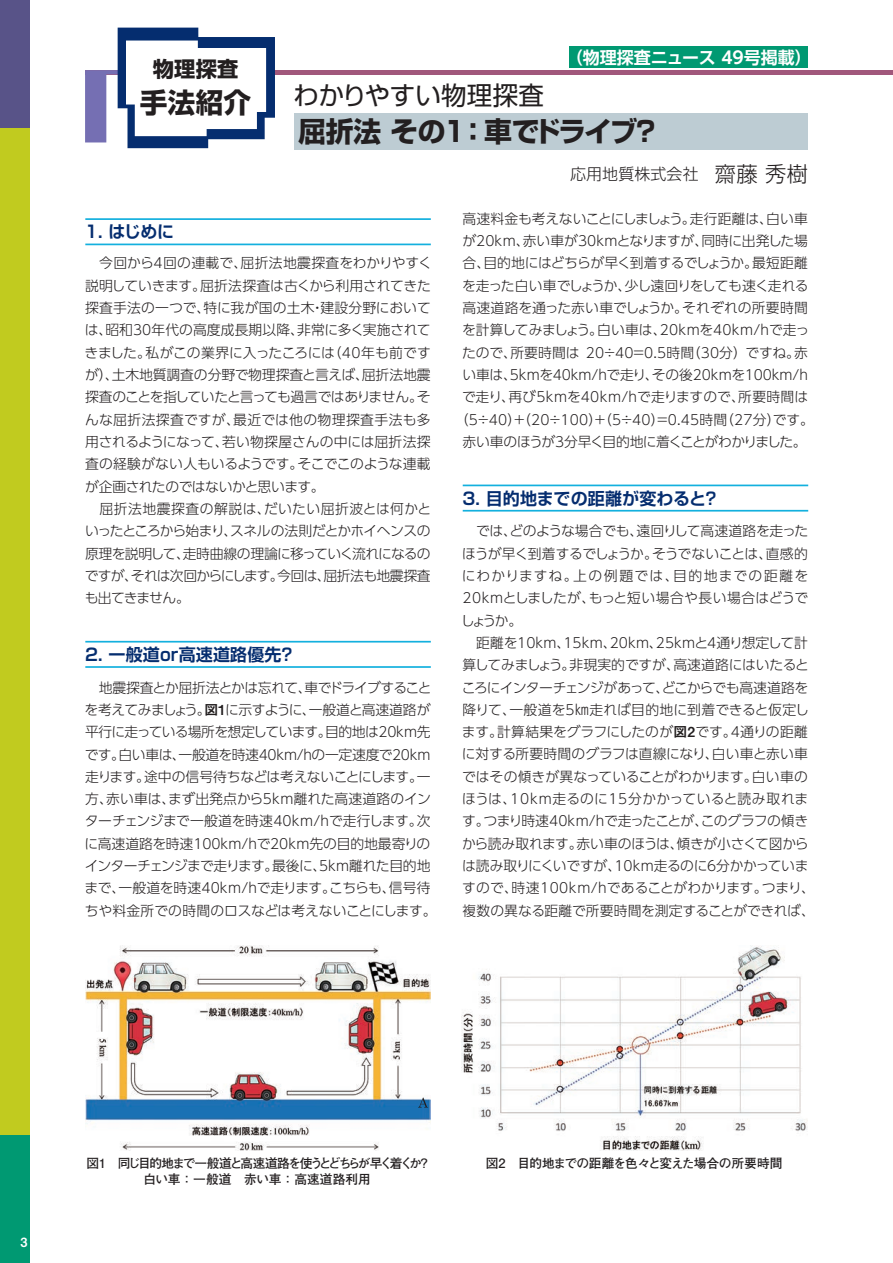
<style>
.page{position:relative;width:893px;height:1263px;background:#fff}
.page>*{position:absolute;margin:0;border:0;box-sizing:border-box;transform-origin:0 0}
.t1{font:700 27.9px "Shin Go Pro";letter-spacing:-.075em;color:#231f20}
.t2{font:700 27.6px "Shin Go Pro";color:#231f20}
.t3{font:25.5px "Shin Go Pro";color:#231f20}
.t4{font:700 21.3px "Shin Go Pro";color:#231f20}
.t5{font:700 16.95px "Shin Go Pro De";letter-spacing:.01em;color:#052d6f}
.t6{font:700 16.95px "UD Shin Go Pro De";color:#fff}
.t7{font:300 15.9px "Shin Go Pro";letter-spacing:.01em;color:#231f20}
.t8{font:300 13.8px/22.4px "UD Shin Go Pro";letter-spacing:-.015em;color:#231f20}
.t9{font:700 12.75px/15.9px "Futo Go B101 Pro";letter-spacing:-.06em;color:#231f20;text-align:center}
.t10{font:12.75px "Midashi Go Pro MB31";color:#fff}
.s1{font-size:21.3px}
.s2{font-family:"Midashi Go Pro MB31";font-weight:400}
</style>
<div class="page">
<div style="left:0;top:0;width:30px;height:1263px;background:#c1cb1f"></div>
<div style="left:0;top:0;width:30px;height:128px;background:#585388"></div>
<div style="left:0;top:1135px;width:30px;height:128px;background:#009972"></div>
<hr style="left:463px;top:510px;width:345px;height:2px;background:#13b0de">
<hr style="left:463px;top:485px;width:345px;height:1px;background:#13b0de">
<hr style="left:85px;top:244px;width:346px;height:1px;background:#13b0de">
<hr style="left:85px;top:218px;width:346px;height:2px;background:#13b0de">
<hr style="left:85px;top:666px;width:346px;height:2px;background:#13b0de">
<hr style="left:85px;top:641px;width:346px;height:1px;background:#13b0de">
<hr style="left:85px;top:70px;width:808px;height:4px;background:#a1577b">
<div style="left:294px;top:113px;width:514px;height:36px;background:#bdccd3"></div>
<svg style="left:85px;top:28px;width:190px;height:120px"></svg>
<div style="left:570px;top:46px;width:238px;height:22px;background:#009972"></div>
<img style="left:85px;top:945px;width:346px;height:205px">
<img style="left:462px;top:945px;width:345px;height:205px">
<svg style="left:418px;top:1097px;width:10px;height:10px"></svg>
<h3 class="t4" style="left:153px;top:52px;width:87px">物理探査</h3>
<h2 class="t2" style="left:140px;top:80px;width:113px">手法紹介</h2>
<p class="t6" style="left:566px;top:43px;width:247px">（物理探査ニュース 49号掲載）</p>
<h3 class="t3" style="left:294px;top:74px;width:252px">わかりやすい物理探査</h3>
<h1 class="t1" style="left:298px;top:109px;width:363px">屈折法 その１：車でドライブ？</h1>
<p class="t7" style="left:570px;top:161px;width:239px">応用地質株式会社　<span class="s1">齋藤 秀樹</span></p>
<p class="t5" style="left:85px;top:218px;width:91px">1. はじめに</p>
<p class="t8" style="left:85px;top:251px;width:349px">　今回から4回の連載で、屈折法地震探査をわかりやすく説明していきます。屈折法探査は古くから利用されてきた探査手法の一つで、特に我が国の土木・建設分野においては、昭和30年代の高度成長期以降、非常に多く実施されてきました。私がこの業界に入ったころには（40年も前ですが）、土木地質調査の分野で物理探査と言えば、屈折法地震探査のことを指していたと言っても過言ではありません。そんな屈折法探査ですが、最近では他の物理探査手法も多用されるようになって、若い物探屋さんの中には屈折法探査の経験がない人もいるようです。そこでこのような連載が企画されたのではないかと思います。<br>　屈折法地震探査の解説は、だいたい屈折波とは何かといったところから始まり、スネルの法則だとかホイヘンスの原理を説明して、走時曲線の理論に移っていく流れになるのですが、それは次回からにします。今回は、屈折法も地震探査も出てきません。</p>
<p class="t5" style="left:85px;top:640px;width:212px">2. 一般道or高速道路優先？</p>
<p class="t8" style="left:85px;top:676px;width:354px">　地震探査とか屈折法とかは忘れて、車でドライブすることを考えてみましょう。<span class="s2">図1</span>に示すように、一般道と高速道路が平行に走っている場所を想定しています。目的地は20km先です。白い車は、一般道を時速40km/hの一定速度で20km走ります。途中の信号待ちなどは考えないことにします。一方、赤い車は、まず出発点から5km離れた高速道路のインターチェンジまで一般道を時速40km/hで走行します。次に高速道路を時速100km/hで20km先の目的地最寄りのインターチェンジまで走ります。最後に、5km離れた目的地まで、一般道を時速40km/hで走ります。こちらも、信号待ちや料金所での時間のロスなどは考えないことにします。</p>
<p class="t8" style="left:455px;top:207px;width:361px;text-align:center">高速料金も考えないことにしましょう。走行距離は、白い車が20km、赤い車が30kmとなりますが、同時に出発した場合、目的地にはどちらが早く到着するでしょうか。最短距離を走った白い車でしょうか、少し遠回りをしても速く走れる高速道路を通った赤い車でしょうか。それぞれの所要時間を計算してみましょう。白い車は、20kmを40km/hで走ったので、所要時間は 20÷40＝0.5時間（30分）ですね。赤い車は、5kmを40km/hで走り、その後20kmを100km/hで走り、再び5kmを40km/hで走りますので、所要時間は（5÷40）＋（20÷100）＋（5÷40）＝0.45時間（27分）です。赤い車のほうが3分早く目的地に着くことがわかりました。</p>
<p class="t5" style="left:462px;top:484px;width:259px">3. 目的地までの距離が変わると？</p>
<p class="t8" style="left:461px;top:519px;width:355px">　では、どのような場合でも、遠回りして高速道路を走ったほうが早く到着するでしょうか。そうでないことは、直感的にわかりますね。上の例題では、目的地までの距離を<br>20kmとしましたが、もっと短い場合や長い場合はどうでしょうか。<br>　距離を10km、15km、20km、25kmと4通り想定して計算してみましょう。非現実的ですが、高速道路にはいたるところにインターチェンジがあって、どこからでも高速道路を降りて、一般道を5㎞走れば目的地に到着できると仮定します。計算結果をグラフにしたのが<span class="s2">図2</span>です。4通りの距離に対する所要時間のグラフは直線になり、白い車と赤い車ではその傾きが異なっていることがわかります。白い車のほうは、10km走るのに15分かかっていると読み取れます。つまり時速40km/hで走ったことが、このグラフの傾きから読み取れます。赤い車のほうは、傾きが小さくて図からは読み取りにくいですが、10km走るのに6分かかっていますので、時速100km/hであることがわかります。つまり、複数の異なる距離で所要時間を測定することができれば、</p>
<p class="t10" style="left:21px;top:1231px;width:9px">3</p>
<p class="t9" style="left:87px;top:1153px;width:346px">図1　同じ目的地まで一般道と高速道路を使うとどちらが早く着くか？白い車：一般道　赤い車：高速道路利用</p>
<p class="t9" style="left:486px;top:1153px;width:298px">図2　目的地までの距離を色々と変えた場合の所要時間</p>
</div>
